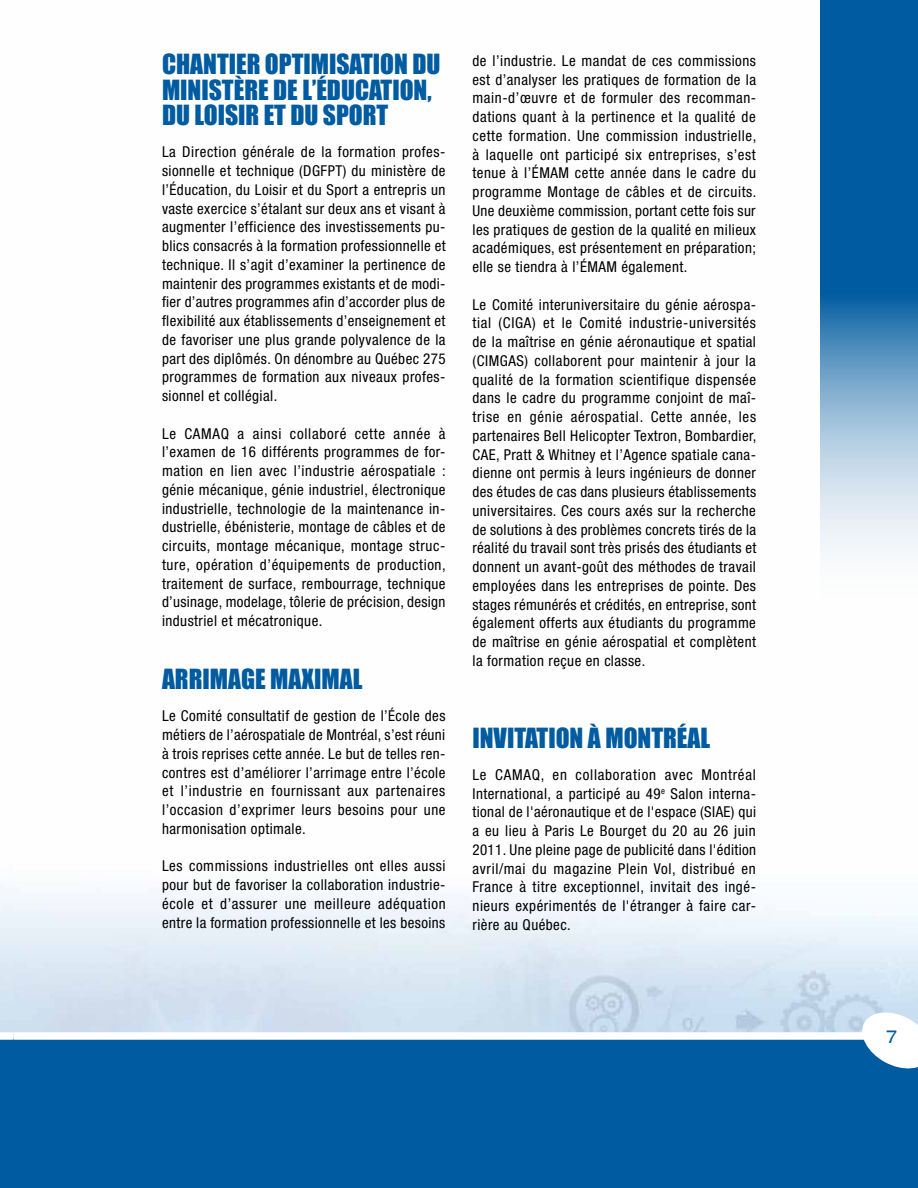
<style>
.page{position:relative;width:918px;height:1188px;background:#fff}
.page>*{position:absolute;margin:0;border:0;box-sizing:border-box;transform-origin:0 0}
.t1{font:25.5px/25.5px "Impact";color:#005ba0}
.t2{font:expanded 18px "Helvetica Neue";color:#005ba0}
.t3{font:condensed 15px/18.8px "Helvetica Neue";letter-spacing:.03em;color:#000;text-align:justify}
</style>
<div class="page">
<svg style="left:820px;top:0;width:98px;height:583px;background:#4f8dbd"></svg>
<div style="left:0;top:1040px;width:918px;height:148px;background:#005ba0"></div>
<svg style="left:858px;top:1009px;width:60px;height:60px"></svg>
<h1 class="t1" style="left:162px;top:51px;width:280px">CHANTIER OPTIMISATION DU<br>MINISTÈRE DE L’ÉDUCATION,<br>DU LOISIR ET DU SPORT</h1>
<p class="t3" style="left:162px;top:143px;width:285px">La Direction générale de la formation profes&shy;sionnelle et technique (DGFPT) du ministère de l’Éducation, du Loisir et du Sport a entrepris un vaste exercice s’étalant sur deux ans et visant à augmenter l’efficience des investissements pu&shy;blics consacrés à la formation professionnelle et technique. Il s’agit d’examiner la pertinence de maintenir des programmes existants et de modi&shy;fier d’autres programmes afin d’accorder plus de flexibilité aux établissements d’enseignement et de favoriser une plus grande polyvalence de la part des diplômés. On dénombre au Québec 275 programmes de formation aux niveaux profes&shy;sionnel et collégial.</p>
<p class="t3" style="left:162px;top:424px;width:285px">Le CAMAQ a ainsi collaboré cette année à l’examen de 16 différents programmes de for&shy;mation en lien avec l’industrie aérospatiale : génie mécanique, génie industriel, électronique industrielle, technologie de la maintenance in&shy;dustrielle, ébénisterie, montage de câbles et de circuits, montage mécanique, montage struc&shy;ture, opération d’équipements de production, traitement de surface, rembourrage, technique d’usinage, modelage, tôlerie de précision, design industriel et mécatronique.</p>
<h1 class="t1" style="left:162px;top:666px;width:202px">ARRIMAGE MAXIMAL</h1>
<p class="t3" style="left:162px;top:707px;width:285px">Le Comité consultatif de gestion de l’École des métiers de l’aérospatiale de Montréal, s’est réuni à trois reprises cette année. Le but de telles ren&shy;contres est d’améliorer l’arrimage entre l’école et l’industrie en fournissant aux partenaires l’occasion d’exprimer leurs besoins pour une harmonisation optimale.</p>
<p class="t3" style="left:162px;top:857px;width:285px">Les commissions industrielles ont elles aussi pour but de favoriser la collaboration industrie&shy;école et d’assurer une meilleure adéquation entre la formation professionnelle et les besoins</p>
<p class="t3" style="left:472px;top:51px;width:285px">de l’industrie. Le mandat de ces commissions est d’analyser les pratiques de formation de la main-d’œuvre et de formuler des recomman&shy;dations quant à la pertinence et la qualité de cette formation. Une commission industrielle, à laquelle ont participé six entreprises, s’est tenue à l’ÉMAM cette année dans le cadre du programme Montage de câbles et de circuits.<br>Une deuxième commission, portant cette fois sur les pratiques de gestion de la qualité en milieux académiques, est présentement en préparation; elle se tiendra à l’ÉMAM également.</p>
<p class="t3" style="left:472px;top:295px;width:286px">Le Comité interuniversitaire du génie aérospa&shy;tial (CIGA) et le Comité industrie-universités de la maîtrise en génie aéronautique et spatial (CIMGAS) collaborent pour maintenir à jour la qualité de la formation scientifique dispensée dans le cadre du programme conjoint de maî&shy;trise en génie aérospatial. Cette année, les partenaires Bell Helicopter Textron, Bombardier, CAE, Pratt &amp; Whitney et l’Agence spatiale cana&shy;dienne ont permis à leurs ingénieurs de donner des études de cas dans plusieurs établissements universitaires. Ces cours axés sur la recherche de solutions à des problèmes concrets tirés de la réalité du travail sont très prisés des étudiants et donnent un avant-goût des méthodes de travail employées dans les entreprises de pointe. Des stages rémunérés et crédités, en entreprise, sont également offerts aux étudiants du programme de maîtrise en génie aérospatial et complètent la formation reçue en classe.</p>
<h1 class="t1" style="left:472px;top:724px;width:239px">INVITATION À MONTRÉAL</h1>
<p class="t3" style="left:472px;top:765px;width:285px">Le CAMAQ, en collaboration avec Montréal International, a participé au 49<sup>e</sup> Salon interna&shy;tional de l'aéronautique et de l'espace (SIAE) qui a eu lieu à Paris Le Bourget du 20 au 26 juin 2011. Une pleine page de publicité dans l'édition avril/mai du magazine Plein Vol, distribué en France à titre exceptionnel, invitait des ingé&shy;nieurs expérimentés de l'étranger à faire car&shy;rière au Québec.</p>
<p class="t2" style="left:887px;top:1026px;width:12px">7</p>
</div>
